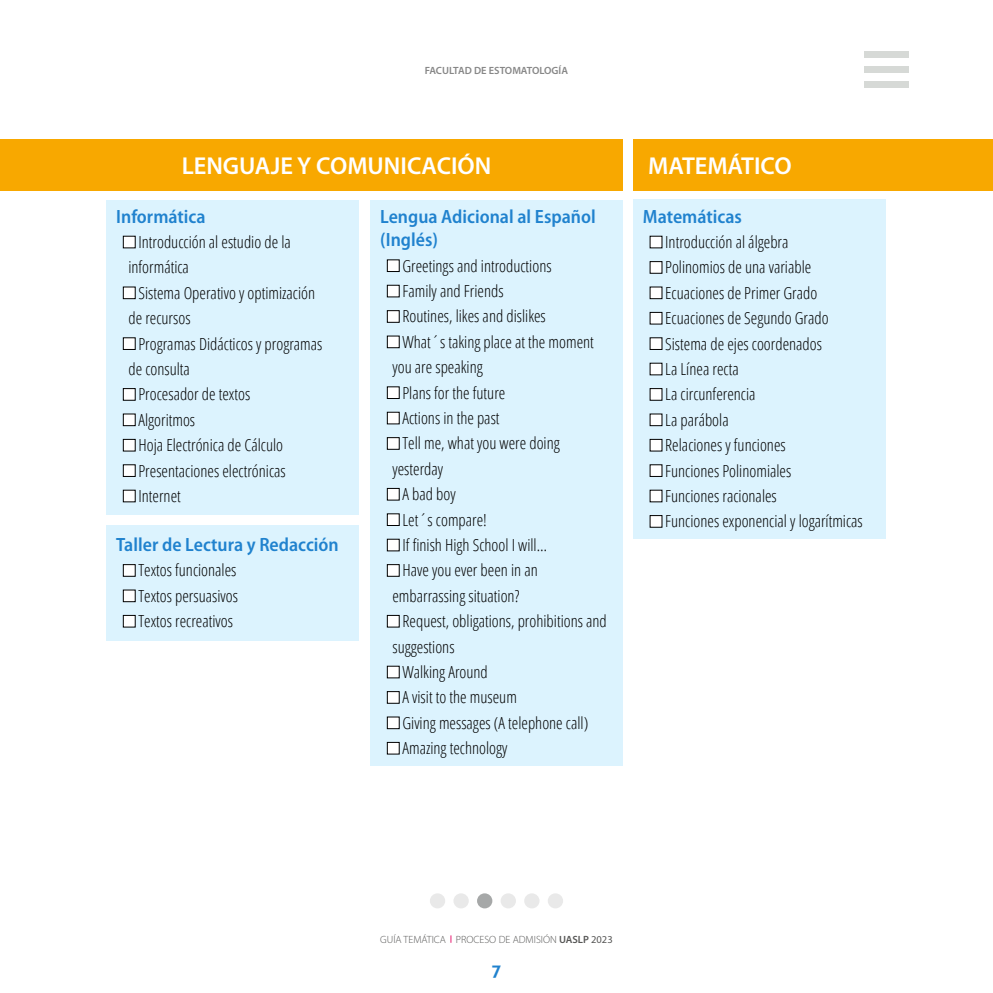
<style>
.page{position:relative;width:993px;height:993px;background:#fff}
.page>*{position:absolute;margin:0;border:0;box-sizing:border-box;transform-origin:0 0}
.t1{font:600 24.5px "Myriad Pro";color:#fff}
.t2{font:600 semi-condensed 19.25px/23.6px "Myriad Pro";color:#2082ce}
.t3{font:700 17.5px "Daxline Pro";color:#2082ce}
.t4{font:300 condensed 16.62px/25.4px "Open Sans";color:#000}
.t5{font:300 10.5px "Myriad Pro";color:#575756}
.t6{font:600 10.5px "Myriad Pro";color:#878787}
.s1{font-weight:600}
.s2{font-weight:400}
</style>
<div class="page">
<div style="left:0;top:139px;width:622px;height:52px;background:#f8a800"></div>
<div style="left:632px;top:139px;width:360px;height:52px;background:#f8a800"></div>
<div style="left:107px;top:200px;width:252px;height:314px;background:#dcf3fe"></div>
<div style="left:107px;top:525px;width:252px;height:115px;background:#dcf3fe"></div>
<div style="left:370px;top:200px;width:252px;height:565px;background:#dcf3fe"></div>
<div style="left:632px;top:200px;width:253px;height:339px;background:#dcf3fe"></div>
<div style="left:123px;top:236px;width:12px;height:12px;background:#fff"></div>
<div style="left:123px;top:236px;width:12px;height:12px;border:1px solid #000"></div>
<div style="left:123px;top:287px;width:12px;height:11px;background:#fff"></div>
<div style="left:123px;top:287px;width:12px;height:12px;border:1px solid #000"></div>
<div style="left:123px;top:338px;width:12px;height:11px;background:#fff"></div>
<div style="left:123px;top:388px;width:12px;height:12px;background:#fff"></div>
<div style="left:123px;top:388px;width:12px;height:12px;border:1px solid #000"></div>
<div style="left:123px;top:414px;width:12px;height:11px;background:#fff"></div>
<div style="left:123px;top:439px;width:12px;height:12px;background:#fff"></div>
<div style="left:123px;top:439px;width:12px;height:12px;border:1px solid #000"></div>
<div style="left:123px;top:464px;width:12px;height:12px;background:#fff"></div>
<div style="left:123px;top:490px;width:12px;height:11px;background:#fff"></div>
<div style="left:123px;top:490px;width:12px;height:12px;border:1px solid #000"></div>
<div style="left:123px;top:564px;width:12px;height:12px;background:#fff"></div>
<div style="left:123px;top:564px;width:12px;height:12px;border:1px solid #000"></div>
<div style="left:123px;top:590px;width:12px;height:11px;background:#fff"></div>
<div style="left:123px;top:615px;width:12px;height:12px;background:#fff"></div>
<div style="left:123px;top:615px;width:12px;height:12px;border:1px solid #000"></div>
<div style="left:387px;top:260px;width:12px;height:11px;background:#fff"></div>
<div style="left:387px;top:285px;width:12px;height:12px;background:#fff"></div>
<div style="left:387px;top:285px;width:12px;height:12px;border:1px solid #000"></div>
<div style="left:387px;top:310px;width:12px;height:12px;background:#fff"></div>
<div style="left:387px;top:310px;width:12px;height:12px;border:1px solid #000"></div>
<div style="left:387px;top:336px;width:12px;height:11px;background:#fff"></div>
<div style="left:387px;top:336px;width:12px;height:12px;border:1px solid #000"></div>
<div style="left:387px;top:387px;width:12px;height:11px;background:#fff"></div>
<div style="left:387px;top:412px;width:12px;height:12px;background:#fff"></div>
<div style="left:387px;top:412px;width:12px;height:12px;border:1px solid #000"></div>
<div style="left:387px;top:437px;width:12px;height:12px;background:#fff"></div>
<div style="left:387px;top:437px;width:12px;height:12px;border:1px solid #000"></div>
<div style="left:387px;top:488px;width:12px;height:12px;background:#fff"></div>
<div style="left:387px;top:488px;width:12px;height:12px;border:1px solid #000"></div>
<div style="left:387px;top:513px;width:12px;height:12px;background:#fff"></div>
<div style="left:387px;top:539px;width:12px;height:11px;background:#fff"></div>
<div style="left:387px;top:539px;width:12px;height:12px;border:1px solid #000"></div>
<div style="left:387px;top:564px;width:12px;height:12px;background:#fff"></div>
<div style="left:387px;top:564px;width:12px;height:12px;border:1px solid #000"></div>
<div style="left:387px;top:615px;width:12px;height:12px;background:#fff"></div>
<div style="left:387px;top:615px;width:12px;height:12px;border:1px solid #000"></div>
<div style="left:387px;top:666px;width:12px;height:11px;background:#fff"></div>
<div style="left:387px;top:666px;width:12px;height:11px;border:1px solid #000"></div>
<div style="left:387px;top:691px;width:12px;height:12px;background:#fff"></div>
<div style="left:387px;top:691px;width:12px;height:12px;border:1px solid #000"></div>
<div style="left:387px;top:716px;width:12px;height:12px;background:#fff"></div>
<div style="left:387px;top:742px;width:12px;height:11px;background:#fff"></div>
<div style="left:387px;top:742px;width:12px;height:12px;border:1px solid #000"></div>
<div style="left:650px;top:236px;width:11px;height:12px;background:#fff"></div>
<div style="left:650px;top:261px;width:11px;height:12px;background:#fff"></div>
<div style="left:649px;top:261px;width:13px;height:12px;border:1px solid #000"></div>
<div style="left:650px;top:287px;width:11px;height:11px;background:#fff"></div>
<div style="left:649px;top:287px;width:13px;height:12px;border:1px solid #000"></div>
<div style="left:650px;top:312px;width:11px;height:12px;background:#fff"></div>
<div style="left:649px;top:312px;width:13px;height:12px;border:1px solid #000"></div>
<div style="left:650px;top:338px;width:11px;height:11px;background:#fff"></div>
<div style="left:650px;top:363px;width:11px;height:12px;background:#fff"></div>
<div style="left:650px;top:388px;width:11px;height:12px;background:#fff"></div>
<div style="left:649px;top:388px;width:13px;height:12px;border:1px solid #000"></div>
<div style="left:650px;top:414px;width:11px;height:11px;background:#fff"></div>
<div style="left:650px;top:439px;width:11px;height:12px;background:#fff"></div>
<div style="left:649px;top:439px;width:13px;height:12px;border:1px solid #000"></div>
<div style="left:650px;top:464px;width:11px;height:12px;background:#fff"></div>
<div style="left:650px;top:490px;width:11px;height:11px;background:#fff"></div>
<div style="left:650px;top:515px;width:11px;height:12px;background:#fff"></div>
<div style="left:649px;top:515px;width:13px;height:12px;border:1px solid #000"></div>
<div style="left:863px;top:51px;width:45px;height:6px;background:#d6d9d6"></div>
<div style="left:863px;top:66px;width:45px;height:7px;background:#d6d9d6"></div>
<div style="left:863px;top:82px;width:45px;height:6px;background:#d6d9d6"></div>
<div style="left:430px;top:893px;width:15px;height:15px;background:#e9e9e9;border-radius:50%"></div>
<div style="left:453px;top:893px;width:15px;height:15px;background:#e9e9e9;border-radius:50%"></div>
<div style="left:477px;top:893px;width:15px;height:15px;background:#a6a8a8;border-radius:50%"></div>
<div style="left:500px;top:893px;width:15px;height:15px;background:#e9e9e9;border-radius:50%"></div>
<div style="left:524px;top:893px;width:15px;height:15px;background:#e9e9e9;border-radius:50%"></div>
<div style="left:547px;top:893px;width:16px;height:15px;background:#e9e9e9;border-radius:50%"></div>
<p class="t6" style="left:425px;top:63px;width:145px">FACULTAD DE ESTOMATOLOGÍA</p>
<h1 class="t1" style="left:182px;top:150px;width:311px">LENGUAJE Y COMUNICACIÓN</h1>
<h1 class="t1" style="left:648px;top:150px;width:145px">MATEMÁTICO</h1>
<p class="t2" style="left:116px;top:204px;width:91px">Informática</p>
<p class="t4" style="left:128px;top:229px;width:164px;text-indent:10px">Introducción al estudio de la informática</p>
<p class="t4" style="left:128px;top:279px;width:188px;text-indent:10px">Sistema Operativo y optimización de recursos</p>
<p class="t4" style="left:138px;top:330px;width:185px">Programas Didácticos y programas</p>
<p class="t4" style="left:128px;top:355px;width:63px">de consulta</p>
<p class="t4" style="left:138px;top:381px;width:113px">Procesador de textos</p>
<p class="t4" style="left:138px;top:406px;width:58px">Algoritmos</p>
<p class="t4" style="left:138px;top:432px;width:146px">Hoja Electrónica de Cálculo</p>
<p class="t4" style="left:138px;top:457px;width:149px">Presentaciones electrónicas</p>
<p class="t4" style="left:138px;top:482px;width:44px">Internet</p>
<p class="t2" style="left:116px;top:532px;width:224px">Taller de Lectura y Redacción</p>
<p class="t4" style="left:138px;top:557px;width:101px;text-align:justify">Textos funcionales Textos persuasivos Textos recreativos</p>
<p class="t2" style="left:380px;top:204px;width:217px">Lengua Adicional al Español (Inglés)</p>
<p class="t4" style="left:402px;top:252px;width:151px">Greetings and introductions</p>
<p class="t4" style="left:402px;top:278px;width:102px">Family and Friends</p>
<p class="t4" style="left:402px;top:303px;width:145px">Routines, likes and dislikes</p>
<p class="t4" style="left:402px;top:328px;width:193px">What´s taking place at the moment</p>
<p class="t4" style="left:392px;top:354px;width:92px">you are speaking</p>
<p class="t4" style="left:402px;top:379px;width:104px">Plans for the future</p>
<p class="t4" style="left:402px;top:404px;width:99px">Actions in the past</p>
<p class="t4" style="left:402px;top:430px;width:159px">Tell me, what you were doing</p>
<p class="t4" style="left:392px;top:455px;width:52px">yesterday</p>
<p class="t4" style="left:402px;top:481px;width:55px">A bad boy</p>
<p class="t4" style="left:402px;top:506px;width:86px">Let´s compare!</p>
<p class="t4" style="left:402px;top:531px;width:146px">If finish High School I will…</p>
<p class="t4" style="left:402px;top:557px;width:137px">Have you ever been in an</p>
<p class="t4" style="left:392px;top:582px;width:128px">embarrassing situation?</p>
<p class="t4" style="left:402px;top:607px;width:206px">Request, obligations, prohibitions and</p>
<p class="t4" style="left:392px;top:633px;width:64px">suggestions</p>
<p class="t4" style="left:402px;top:658px;width:87px">Walking Around</p>
<p class="t4" style="left:402px;top:684px;width:116px">A visit to the museum</p>
<p class="t4" style="left:402px;top:709px;width:187px">Giving messages (A telephone call)</p>
<p class="t4" style="left:402px;top:734px;width:106px">Amazing technology</p>
<p class="t2" style="left:642px;top:204px;width:100px">Matemáticas</p>
<p class="t4" style="left:665px;top:229px;width:199px">Introducción al álgebra<br>Polinomios de una variable<br>Ecuaciones de Primer Grado<br>Ecuaciones de Segundo Grado<br>Sistema de ejes coordenados<br>La Línea recta<br>La circunferencia<br>La parábola<br>Relaciones y funciones<br>Funciones Polinomiales<br>Funciones racionales<br>Funciones exponencial y logarítmicas</p>
<p class="t5" style="left:380px;top:932px;width:234px">GUÍA TEMÁTICA PROCESO DE ADMISIÓN <span class="s1">UASLP</span> <span class="s2">2023</span></p>
<p class="t3" style="left:491px;top:956px;width:11px">7</p>
</div>
